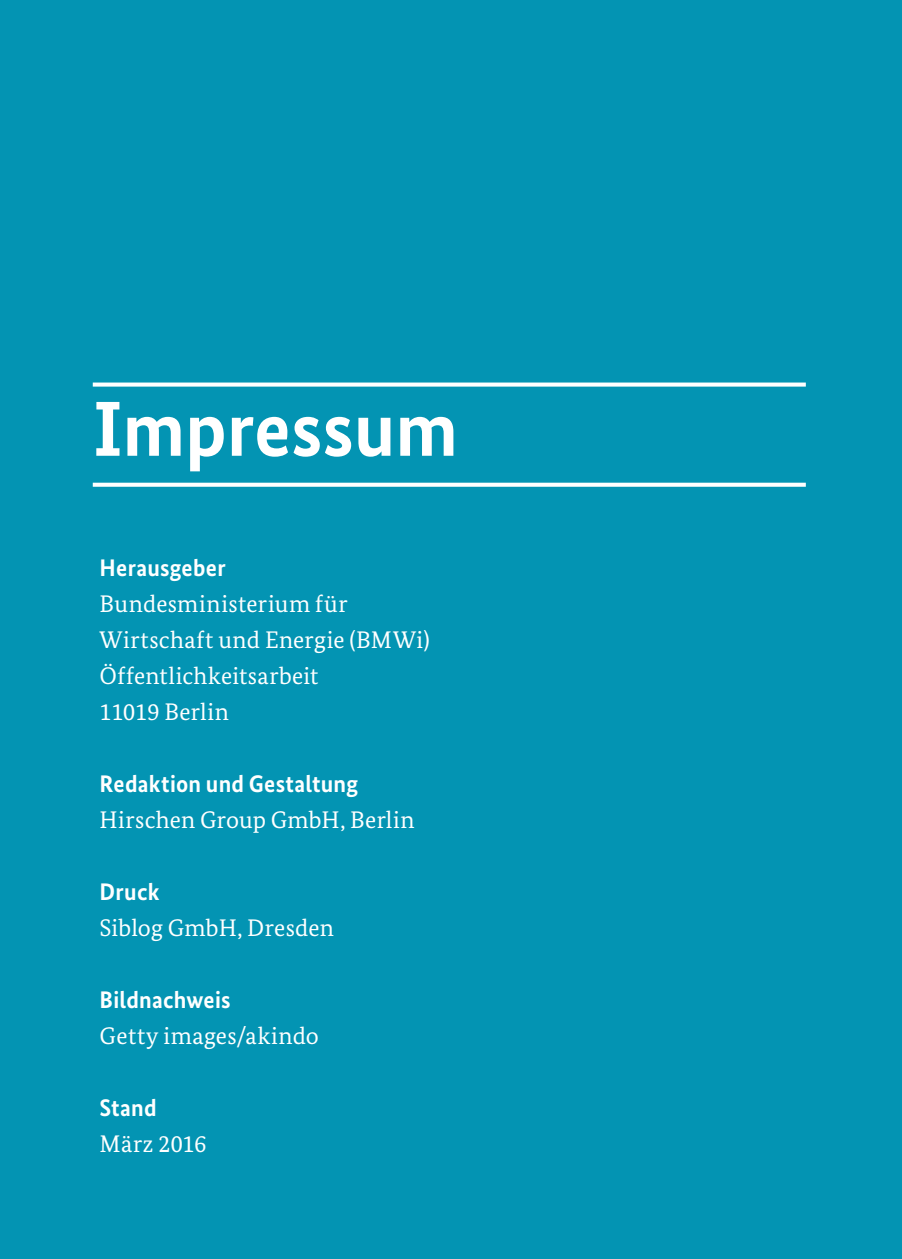
<style>
.page{position:relative;width:902px;height:1259px;background:#fff}
.page>*{position:absolute;margin:0;border:0;box-sizing:border-box;transform-origin:0 0}
.t1{font:700 78px "Bundes Sans";color:#fff}
.t2{font:24px/36px "Bundes Serif";letter-spacing:.015em;color:#fff}
.t3{font:700 24px "Bundes Sans";letter-spacing:.01em;color:#fff}
</style>
<div class="page">
<div style="left:0;top:0;width:901px;height:1259px;background:#0394b3"></div>
<svg style="left:93px;top:483px;width:712px;height:4px;background:#f0f8fa"></svg>
<svg style="left:93px;top:382px;width:712px;height:4px;background:#dcf0f4"></svg>
<h2 class="t1" style="left:93px;top:381px;width:367px">Impressum</h2>
<h3 class="t3" style="left:99px;top:553px;width:128px">Herausgeber</h3>
<p class="t2" style="left:99px;top:586px;width:331px">Bundesministerium für<br>Wirtschaft und Energie (BMWi)<br>Öffentlichkeitsarbeit<br>11019 Berlin</p>
<h3 class="t3" style="left:99px;top:769px;width:260px">Redaktion und Gestaltung</h3>
<p class="t2" style="left:99px;top:802px;width:316px">Hirschen Group GmbH, Berlin</p>
<h3 class="t3" style="left:99px;top:877px;width:61px">Druck</h3>
<p class="t2" style="left:99px;top:910px;width:236px">Siblog GmbH, Dresden</p>
<h3 class="t3" style="left:99px;top:985px;width:133px">Bildnachweis</h3>
<p class="t2" style="left:99px;top:1018px;width:221px">Getty images/akindo</p>
<h3 class="t3" style="left:99px;top:1093px;width:59px">Stand</h3>
<p class="t2" style="left:99px;top:1126px;width:108px">März 2016</p>
</div>
